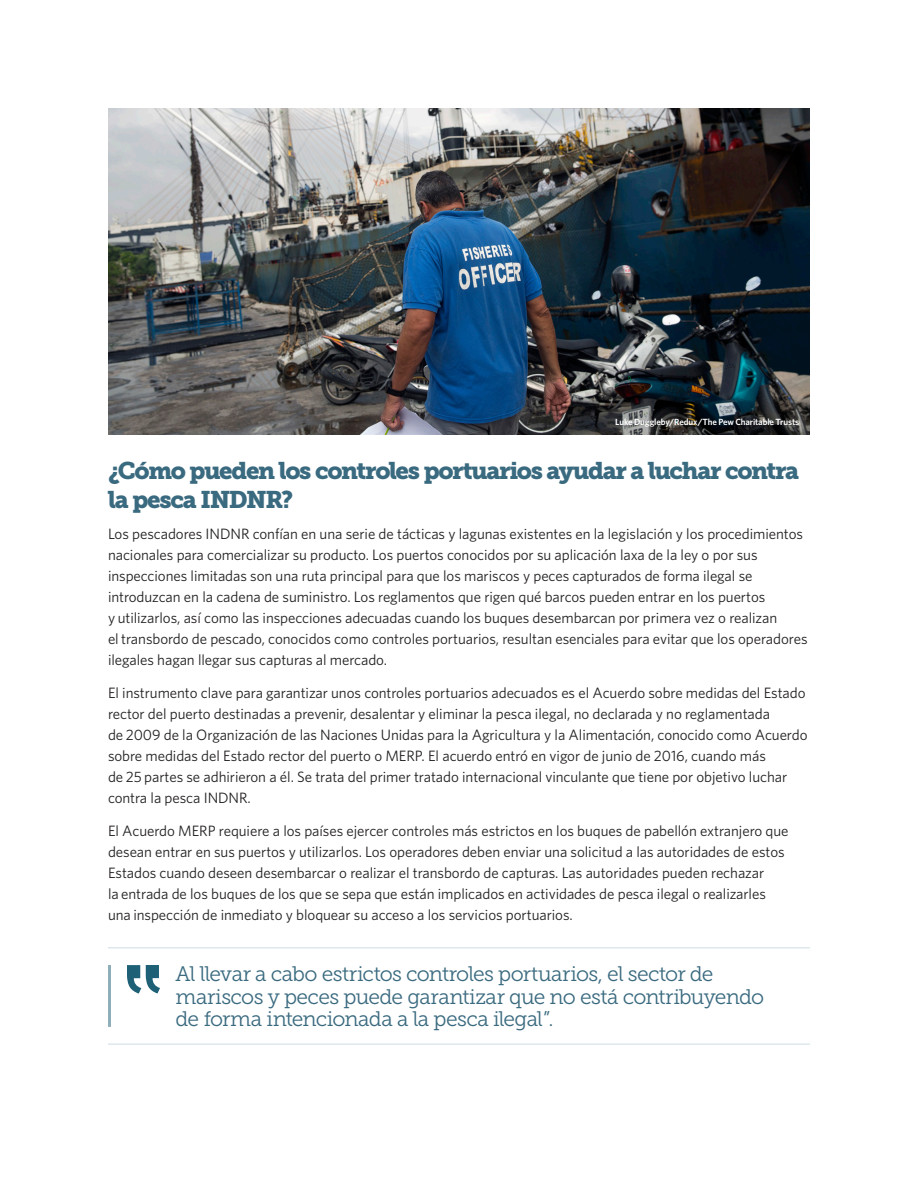
<style>
.page{position:relative;width:918px;height:1188px;background:#fff}
.page>*{position:absolute;margin:0;border:0;box-sizing:border-box;transform-origin:0 0}
.t1{font:24px/28.8px "Museo Slab 900";letter-spacing:-.055em;color:#3a6a7f}
.Pull_quote{font:21px/22.5px "Museo Slab 300";letter-spacing:-.03em;color:#3a6a7f}
.Body{font:15px/21px "Whitney";letter-spacing:-.005em;color:#231f20}
.Photo_credit{font:600 9px "Whitney";letter-spacing:-.01em;color:#fff}
</style>
<div class="page">
<img style="left:108px;top:108px;width:702px;height:327px">
<hr style="left:108px;top:965px;width:3px;height:62px;background:#1e6076">
<svg style="left:127px;top:965px;width:33px;height:29px"></svg>
<hr style="left:108px;top:947px;width:702px;height:2px;background:#1e6076">
<hr style="left:108px;top:1043px;width:702px;height:2px;background:#1e6076">
<p class="Photo_credit" style="left:615px;top:416px;width:186px">Luke Duggleby/Redux/The Pew Charitable Trusts</p>
<h1 class="t1" style="left:108px;top:456px;width:693px">¿Cómo pueden los controles portuarios ayudar a luchar contra la pesca INDNR?</h1>
<p class="Body" style="left:108px;top:523px;width:701px">Los pescadores INDNR confían en una serie de tácticas y lagunas existentes en la legislación y los procedimientos nacionales para comercializar su producto. Los puertos conocidos por su aplicación laxa de la ley o por sus inspecciones limitadas son una ruta principal para que los mariscos y peces capturados de forma ilegal se introduzcan en la cadena de suministro. Los reglamentos que rigen qué barcos pueden entrar en los puertos<br>y utilizarlos, así como las inspecciones adecuadas cuando los buques desembarcan por primera vez o realizan<br>el transbordo de pescado, conocidos como controles portuarios, resultan esenciales para evitar que los operadores ilegales hagan llegar sus capturas al mercado.</p>
<p class="Body" style="left:108px;top:682px;width:701px">El instrumento clave para garantizar unos controles portuarios adecuados es el Acuerdo sobre medidas del Estado rector del puerto destinadas a prevenir, desalentar y eliminar la pesca ilegal, no declarada y no reglamentada<br>de 2009 de la Organización de las Naciones Unidas para la Agricultura y la Alimentación, conocido como Acuerdo sobre medidas del Estado rector del puerto o MERP. El acuerdo entró en vigor de junio de 2016, cuando más<br>de 25 partes se adhirieron a él. Se trata del primer tratado internacional vinculante que tiene por objetivo luchar contra la pesca INDNR.</p>
<p class="Body" style="left:108px;top:820px;width:682px">El Acuerdo MERP requiere a los países ejercer controles más estrictos en los buques de pabellón extranjero que desean entrar en sus puertos y utilizarlos. Los operadores deben enviar una solicitud a las autoridades de estos Estados cuando deseen desembarcar o realizar el transbordo de capturas. Las autoridades pueden rechazar<br>la entrada de los buques de los que se sepa que están implicados en actividades de pesca ilegal o realizarles una inspección de inmediato y bloquear su acceso a los servicios portuarios.</p>
<p class="Pull_quote" style="left:176px;top:963px;width:590px">Al llevar a cabo estrictos controles portuarios, el sector de mariscos y peces puede garantizar que no está contribuyendo de forma intencionada a la pesca ilegal”.</p>
</div>
